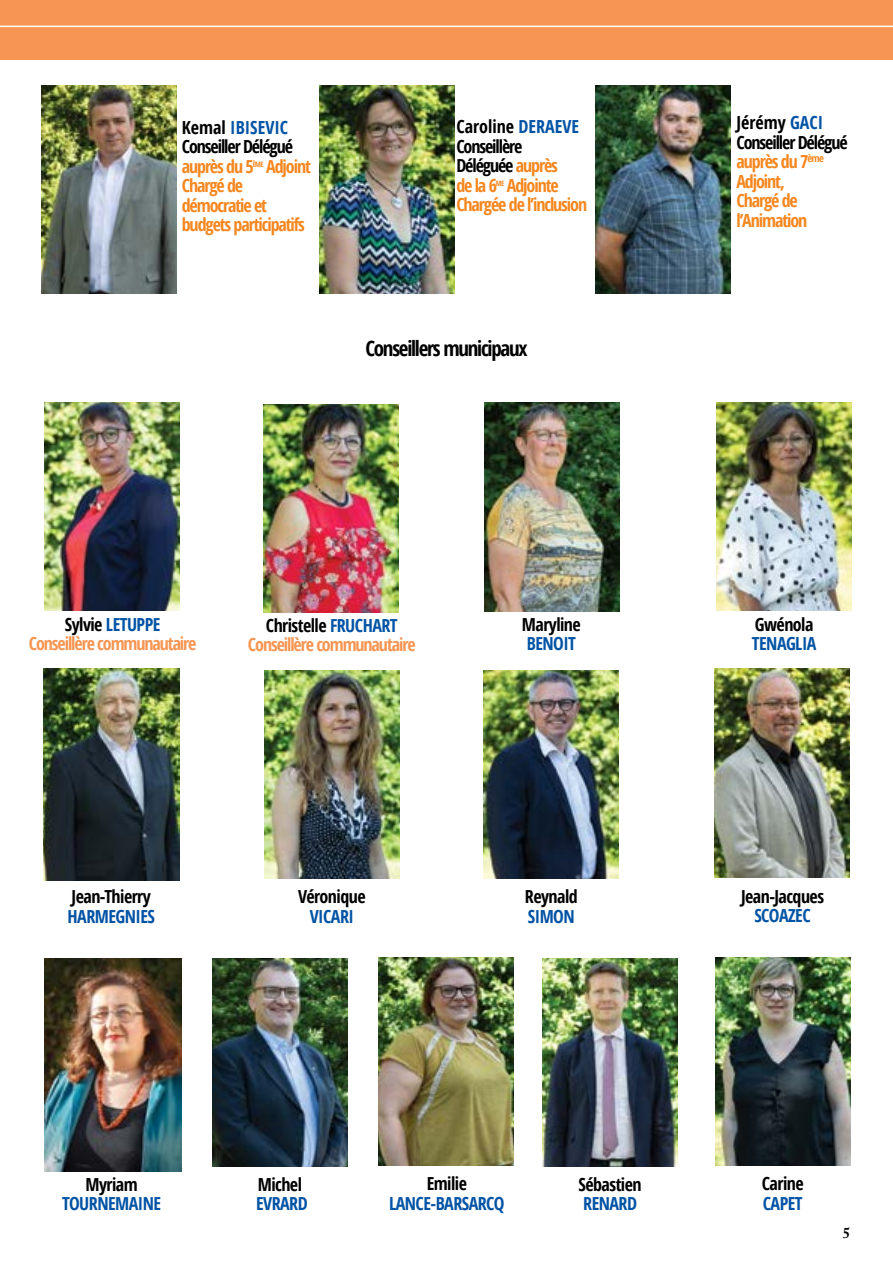
<style>
.page{position:relative;width:893px;height:1263px;background:#fff}
.page>*{position:absolute;margin:0;border:0;box-sizing:border-box;transform-origin:0 0}
.t1{font:700 21px "Open Sans Condensed";letter-spacing:-.06em;color:#000}
.t2{font:700 18px/19.5px "Open Sans Condensed";letter-spacing:-.06em;color:#f6871f}
.t3{font:700 18px/19.5px "Open Sans Condensed";letter-spacing:-.03em;color:#000}
.t4{font:700 18px "Open Sans Condensed";letter-spacing:-.03em;color:#0053a5}
.t5{font:700 18px/19.5px "Open Sans Condensed";letter-spacing:-.06em;color:#f79552;text-align:center}
.t6{font:700 18px/19.5px "Open Sans Condensed";letter-spacing:-.06em;color:#000}
.t7{font:700 15px "Adobe Caslon Pro";color:#000}
.t8{font:700 7.35px "Open Sans Condensed";color:#f6871f}
.s1{color:#0053a5}
.s2{color:#f6871f}
.s3{color:#000}
</style>
<div class="page">
<div style="left:0;top:0;width:893px;height:60px;background:#f79552"></div>
<hr style="left:0;top:26px;width:893px;height:1px;background:#fff">
<img style="left:41px;top:85px;width:135px;height:208px">
<img style="left:319px;top:85px;width:135px;height:208px">
<img style="left:595px;top:85px;width:135px;height:208px">
<img style="left:44px;top:402px;width:135px;height:209px">
<img style="left:484px;top:403px;width:135px;height:208px">
<img style="left:264px;top:404px;width:135px;height:209px">
<img style="left:717px;top:402px;width:135px;height:209px">
<img style="left:265px;top:670px;width:135px;height:209px">
<img style="left:483px;top:670px;width:135px;height:209px">
<img style="left:714px;top:669px;width:135px;height:208px">
<img style="left:213px;top:958px;width:135px;height:208px">
<img style="left:379px;top:957px;width:135px;height:208px">
<img style="left:543px;top:958px;width:135px;height:208px">
<img style="left:716px;top:957px;width:135px;height:208px">
<img style="left:43px;top:668px;width:136px;height:213px">
<img style="left:45px;top:958px;width:136px;height:213px">
<p class="t3" style="left:182px;top:117px;width:113px">Kemal <span class="s1">I BI SEVI C<br></span>Conseiller Délégué</p>
<p class="t2" style="left:182px;top:156px;width:74px">auprès du 5</p>
<p class="t8" style="left:253px;top:159px;width:12px">ÈME</p>
<p class="t2" style="left:266px;top:156px;width:46px">Adjoint</p>
<p class="t2" style="left:182px;top:176px;width:125px">Chargé de démocratie et budgets participatifs</p>
<p class="t6" style="left:456px;top:116px;width:124px">Caroline <span class="s1">DERAEVE<br></span>Conseillère<br>Déléguée <span class="s2">auprès<br>de la 6</span></p>
<p class="t2" style="left:456px;top:175px;width:132px;text-indent:51px">Adjointe<br>Chargée de l’inclusion</p>
<p class="t8" style="left:496px;top:178px;width:10px">ME</p>
<p class="t1" style="left:365px;top:333px;width:164px">Conseillers municipaux</p>
<p class="t2" style="left:736px;top:113px;width:113px"><span class="s3">Jérémy</span> <span class="s1">GACI<br></span><span class="s3">Conseiller Délégué </span>auprès du 7<sup>ème<br></sup>Adjoint,<br>Chargé de l’Animation</p>
<p class="t5" style="left:248px;top:615px;width:169px"><span class="s3">Christelle</span> <span class="s1">FRUCHART<br></span>Conseillère communautaire</p>
<p class="t3" style="left:755px;top:614px;width:60px">Gwénola</p>
<p class="t5" style="left:29px;top:614px;width:169px"><span class="s3">Sylvie</span> <span class="s1">LETUPPE<br></span>Conseillère communautaire</p>
<p class="t3" style="left:522px;top:614px;width:60px">Maryline</p>
<p class="t4" style="left:752px;top:631px;width:66px">TENAGLIA</p>
<p class="t4" style="left:527px;top:631px;width:51px">BENOIT</p>
<p class="t3" style="left:72px;top:887px;width:81px">Jean-Thierry</p>
<p class="t4" style="left:68px;top:904px;width:21px">Harmegn</p>
<p class="t4" style="left:135px;top:904px;width:13px">ies</p>
<p class="t3" style="left:298px;top:887px;width:69px">Véronique</p>
<p class="t4" style="left:310px;top:904px;width:42px">VI CARI</p>
<p class="t3" style="left:525px;top:887px;width:54px">Reynald</p>
<p class="t4" style="left:528px;top:904px;width:48px">SIMON</p>
<p class="t3" style="left:741px;top:886px;width:85px">Jean-Jacques</p>
<p class="t4" style="left:754px;top:903px;width:58px">SCOAZEC</p>
<p class="t3" style="left:86px;top:1174px;width:54px">Myriam</p>
<p class="t4" style="left:62px;top:1191px;width:100px">TOURNEMAI NE</p>
<p class="t3" style="left:258px;top:1174px;width:46px">Michel</p>
<p class="t4" style="left:256px;top:1191px;width:53px">EVRARD</p>
<p class="t3" style="left:427px;top:1173px;width:42px">Emilie</p>
<p class="t4" style="left:389px;top:1190px;width:115px">LANCE-BARSARCQ</p>
<p class="t3" style="left:579px;top:1174px;width:65px">Sébastien</p>
<p class="t4" style="left:583px;top:1191px;width:55px">RENARD</p>
<p class="t3" style="left:762px;top:1173px;width:43px">Carine</p>
<p class="t4" style="left:763px;top:1190px;width:41px">CAPET</p>
<p class="t7" style="left:843px;top:1224px;width:9px">5</p>
</div>
